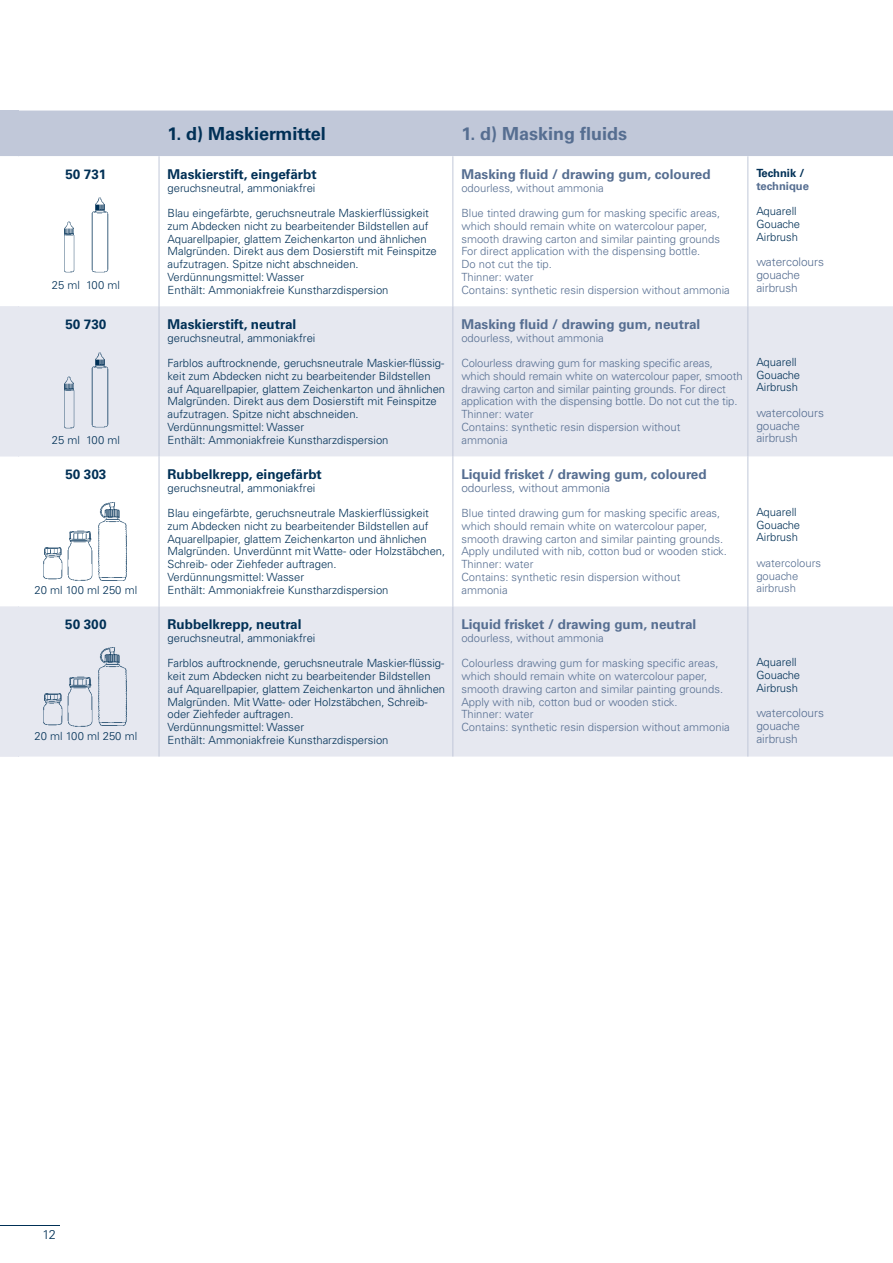
<style>
.page{position:relative;width:893px;height:1263px;background:#fff}
.page>*{position:absolute;margin:0;border:0;box-sizing:border-box;transform-origin:0 0}
.t1{font:700 18px "Univers LT Std";color:#003056}
.t2{font:700 18px "Univers LT Std";color:#566e91}
.t3{font:700 13.5px "Univers LT Std";color:#566e91}
.t4{font:700 13.5px "Univers LT Std";color:#003056}
.t5{font:300 12.75px "Univers LT Std";color:#003056}
.t6{font:300 11.85px/12.8px "Univers LT Std";letter-spacing:-.005em;color:#566e91}
.t7{font:300 11.25px/12.8px "Univers LT Std";color:#003056}
.t8{font:300 11.25px/12.8px "Univers LT Std";color:#566e91}
.t9{font:700 11.25px "Univers LT Std";color:#566e91}
.t10{font:700 11.25px "Univers LT Std";color:#003056}
</style>
<div class="page">
<div style="left:0;top:111px;width:893px;height:45px;background:#c1c8d9"></div>
<svg style="left:0;top:306px;width:893px;height:450px;fill:#e6e8f0"></svg>
<hr style="left:159px;top:156px;width:1px;height:150px;background:#c1c8d9">
<hr style="left:452px;top:156px;width:1px;height:150px;background:#c1c8d9">
<hr style="left:747px;top:156px;width:1px;height:150px;background:#c1c8d9">
<hr style="left:159px;top:306px;width:1px;height:150px;background:#c1c8d9">
<hr style="left:452px;top:306px;width:1px;height:150px;background:#c1c8d9">
<hr style="left:747px;top:306px;width:1px;height:150px;background:#c1c8d9">
<hr style="left:159px;top:456px;width:1px;height:150px;background:#c1c8d9">
<hr style="left:452px;top:456px;width:1px;height:150px;background:#c1c8d9">
<hr style="left:747px;top:456px;width:1px;height:150px;background:#c1c8d9">
<hr style="left:159px;top:606px;width:1px;height:150px;background:#c1c8d9">
<hr style="left:452px;top:606px;width:1px;height:150px;background:#c1c8d9">
<hr style="left:747px;top:606px;width:1px;height:150px;background:#c1c8d9">
<img style="left:91px;top:197px;width:17px;height:75px">
<img style="left:64px;top:221px;width:10px;height:52px">
<img style="left:91px;top:352px;width:17px;height:76px">
<img style="left:63px;top:376px;width:11px;height:52px">
<img style="left:97px;top:501px;width:31px;height:80px">
<img style="left:67px;top:531px;width:26px;height:49px">
<img style="left:44px;top:547px;width:19px;height:33px">
<img style="left:97px;top:647px;width:31px;height:80px">
<img style="left:67px;top:677px;width:26px;height:49px">
<img style="left:44px;top:693px;width:19px;height:33px">
<hr style="left:0;top:1225px;width:60px;height:1px;background:#003056">
<p class="t4" style="left:65px;top:166px;width:42px">50 731</p>
<p class="t7" style="left:52px;top:279px;width:70px">25 ml 100 ml</p>
<p class="t4" style="left:65px;top:316px;width:42px">50 730</p>
<p class="t7" style="left:52px;top:433px;width:70px">25 ml 100 ml</p>
<p class="t4" style="left:65px;top:466px;width:42px">50 303</p>
<p class="t7" style="left:35px;top:583px;width:104px">20 ml 100 ml 250 ml</p>
<p class="t4" style="left:65px;top:616px;width:43px">50 300</p>
<p class="t7" style="left:35px;top:729px;width:104px">20 ml 100 ml 250 ml</p>
<h1 class="t1" style="left:168px;top:123px;width:160px">1. d) Maskiermittel</h1>
<h1 class="t2" style="left:461px;top:123px;width:167px">1. d) Masking fluids</h1>
<p class="t4" style="left:168px;top:166px;width:151px">Maskierstift, eingefärbt</p>
<p class="t7" style="left:168px;top:181px;width:149px">geruchsneutral, ammoniakfrei</p>
<p class="t7" style="left:168px;top:207px;width:271px">Blau eingefärbte, geruchsneutrale Maskierflüssigkeit zum Abdecken nicht zu bearbeitender Bildstellen auf Aquarellpapier, glattem Zeichenkarton und ähnlichen Malgründen. Direkt aus dem Dosierstift mit Feinspitze aufzutragen. Spitze nicht abschneiden.<br>Verdünnungsmittel: Wasser<br>Enthält: Ammoniakfreie Kunstharzdispersion</p>
<p class="t3" style="left:461px;top:166px;width:251px">Masking fluid / drawing gum, coloured</p>
<p class="t8" style="left:461px;top:181px;width:144px">odourless, without ammonia</p>
<p class="t8" style="left:461px;top:207px;width:270px">Blue tinted drawing gum for masking specific areas, which should remain white on watercolour paper, smooth drawing carton and similar painting grounds For direct application with the dispensing bottle.<br>Do not cut the tip.<br>Thinner: water<br>Contains: synthetic resin dispersion without ammonia</p>
<p class="t10" style="left:756px;top:167px;width:50px">Technik /</p>
<p class="t9" style="left:756px;top:179px;width:54px">technique</p>
<p class="t7" style="left:756px;top:205px;width:45px">Aquarell<br>Gouache<br>Airbrush</p>
<p class="t6" style="left:756px;top:256px;width:69px">watercolours gouache airbrush</p>
<p class="t4" style="left:168px;top:316px;width:130px">Maskierstift, neutral</p>
<p class="t7" style="left:168px;top:331px;width:149px">geruchsneutral, ammoniakfrei</p>
<p class="t7" style="left:168px;top:357px;width:279px">Farblos auftrocknende, geruchsneutrale Maskier-flüssig&shy;keit zum Abdecken nicht zu bearbeitender Bildstellen auf Aquarellpapier, glattem Zeichenkarton und ähnlichen Malgründen. Direkt aus dem Dosierstift mit Feinspitze aufzutragen. Spitze nicht abschneiden.<br>Verdünnungsmittel: Wasser<br>Enthält: Ammoniakfreie Kunstharzdispersion</p>
<p class="t4" style="left:168px;top:466px;width:156px">Rubbelkrepp, eingefärbt</p>
<p class="t7" style="left:168px;top:481px;width:149px">geruchsneutral, ammoniakfrei</p>
<p class="t7" style="left:168px;top:507px;width:279px">Blau eingefärbte, geruchsneutrale Maskierflüssigkeit zum Abdecken nicht zu bearbeitender Bildstellen auf Aquarellpapier, glattem Zeichenkarton und ähnlichen Malgründen. Unverdünnt mit Watte- oder Holzstäbchen, Schreib- oder Ziehfeder auftragen.<br>Verdünnungsmittel: Wasser<br>Enthält: Ammoniakfreie Kunstharzdispersion</p>
<p class="t4" style="left:168px;top:616px;width:136px">Rubbelkrepp, neutral</p>
<p class="t7" style="left:168px;top:631px;width:149px">geruchsneutral, ammoniakfrei</p>
<p class="t7" style="left:168px;top:657px;width:279px">Farblos auftrocknende, geruchsneutrale Maskier-flüssig&shy;keit zum Abdecken nicht zu bearbeitender Bildstellen auf Aquarellpapier, glattem Zeichenkarton und ähnlichen Malgründen. Mit Watte- oder Holzstäbchen, Schreib&shy;oder Ziehfeder auftragen.<br>Verdünnungsmittel: Wasser<br>Enthält: Ammoniakfreie Kunstharzdispersion</p>
<p class="t3" style="left:461px;top:316px;width:240px">Masking fluid / drawing gum, neutral</p>
<p class="t8" style="left:461px;top:331px;width:144px">odourless, without ammonia</p>
<p class="t8" style="left:461px;top:357px;width:283px">Colourless drawing gum for masking specific areas, which should remain white on watercolour paper, smooth drawing carton and similar painting grounds. For direct application with the dispensing bottle. Do not cut the tip.<br>Thinner: water<br>Contains: synthetic resin dispersion without<br>ammonia</p>
<p class="t7" style="left:756px;top:355px;width:45px">Aquarell<br>Gouache<br>Airbrush</p>
<p class="t6" style="left:756px;top:406px;width:69px">watercolours gouache airbrush</p>
<p class="t3" style="left:461px;top:466px;width:247px">Liquid frisket / drawing gum, coloured</p>
<p class="t6" style="left:461px;top:481px;width:150px">odourless, without ammonia</p>
<p class="t8" style="left:461px;top:507px;width:267px">Blue tinted drawing gum for masking specific areas, which should remain white on watercolour paper, smooth drawing carton and similar painting grounds.<br>Apply undiluted with nib, cotton bud or wooden stick.<br>Thinner: water<br>Contains: synthetic resin dispersion without ammonia</p>
<p class="t7" style="left:756px;top:506px;width:45px">Aquarell<br>Gouache<br>Airbrush</p>
<p class="t8" style="left:756px;top:557px;width:66px">watercolours gouache airbrush</p>
<p class="t3" style="left:461px;top:616px;width:236px">Liquid frisket / drawing gum, neutral</p>
<p class="t8" style="left:461px;top:631px;width:144px">odourless, without ammonia</p>
<p class="t8" style="left:461px;top:657px;width:270px">Colourless drawing gum for masking specific areas, which should remain white on watercolour paper, smooth drawing carton and similar painting grounds.<br>Apply with nib, cotton bud or wooden stick.<br>Thinner: water<br>Contains: synthetic resin dispersion without ammonia</p>
<p class="t7" style="left:756px;top:656px;width:45px">Aquarell<br>Gouache<br>Airbrush</p>
<p class="t6" style="left:756px;top:706px;width:69px">watercolours gouache airbrush</p>
<p class="t5" style="left:43px;top:1227px;width:15px">12</p>
</div>
